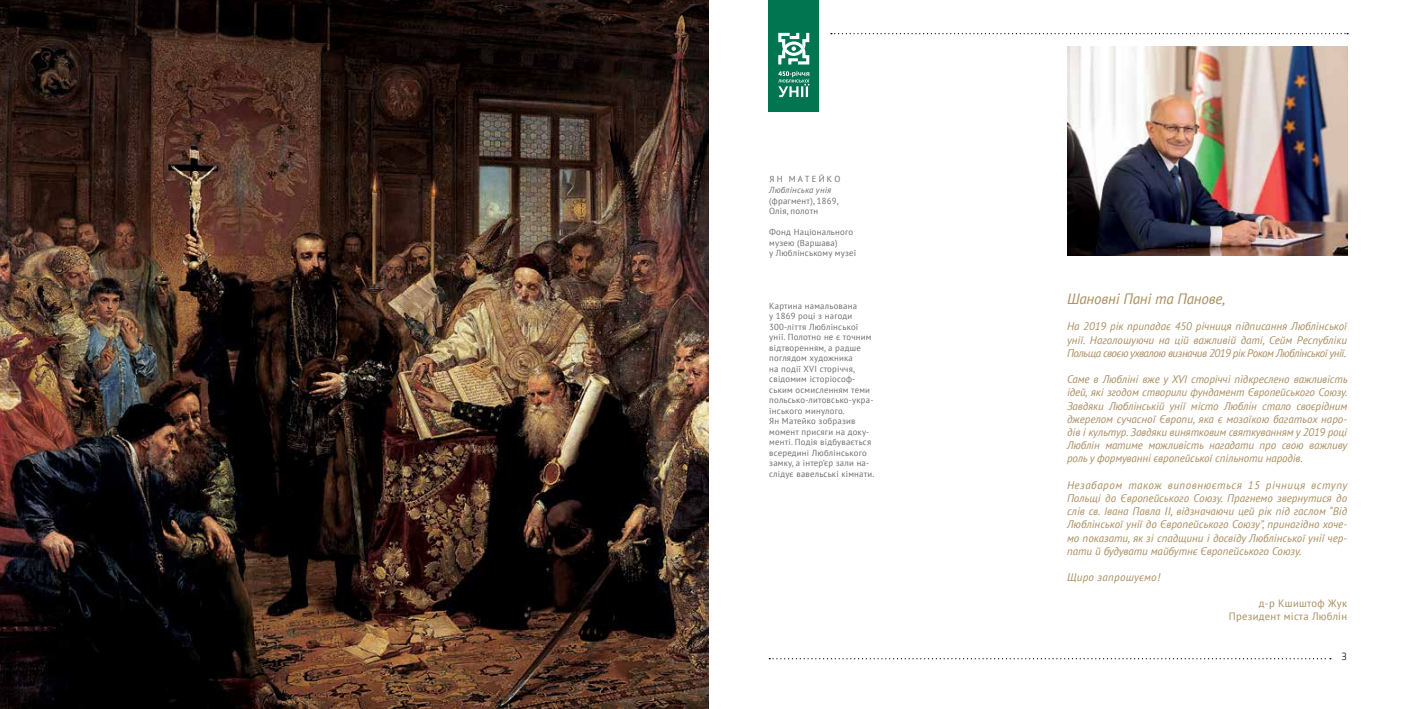
<style>
.page{position:relative;width:1418px;height:709px;background:#fff}
.page>*{position:absolute;margin:0;border:0;box-sizing:border-box;transform-origin:0 0}
.t1{font:italic 15px "PT Sans";letter-spacing:-.01em;color:#aa8e60}
.t2{font:300 11.25px "Klavika";color:#000}
.t3{font:italic 11px/13.2px "PT Sans";letter-spacing:-.01em;color:#aa8e60;text-align:justify}
.t4{font:italic 11px "PT Sans";letter-spacing:.025em;color:#aa8e60}
.t5{font:10.62px/12.8px "PT Sans";letter-spacing:.025em;color:#aa8e60;text-align:right}
.t6{font:8.75px/10.5px "PT Sans";letter-spacing:.025em;color:#6d6e71}
.t7{font:italic 8.75px "PT Sans";letter-spacing:.025em;color:#6d6e71}
.t8{font:8.75px "PT Sans";letter-spacing:.255em;color:#6d6e71}
</style>
<div class="page">
<svg style="left:769px;top:658px;width:561px;height:1px"></svg>
<svg style="left:831px;top:33px;width:516px;height:1px"></svg>
<div style="left:768px;top:0;width:51px;height:111px;background:#007550"></div>
<svg style="left:778px;top:33px;width:31px;height:31px"></svg>
<svg style="left:778px;top:71px;width:31px;height:26px"></svg>
<img style="left:0;top:0;width:709px;height:709px">
<img style="left:1067px;top:46px;width:280px;height:210px">
<p class="t8" style="left:769px;top:174px;width:72px">ЯН МАТЕЙКО</p>
<p class="t7" style="left:769px;top:184px;width:64px">Люблінська унія</p>
<p class="t6" style="left:769px;top:195px;width:71px">(фрагмент), 1869,<br>Олія, полотн</p>
<p class="t6" style="left:769px;top:226px;width:89px">Фонд Національного музею (Варшава)<br>у Люблінському музеї</p>
<p class="t6" style="left:769px;top:300px;width:107px">Картина намальована<br>у 1869 році з нагоди<br>300-ліття Люблінської унії. Полотно не є точним відтворенням, а радше поглядом художника<br>на події XVI сторіччя, свідомим історіософ&shy;ським осмисленням теми польсько-литовсько-укра&shy;їнського минулого.<br>Ян Матейко зобразив момент присяги на доку&shy;менті. Подія відбувається всередині Люблінського замку, а інтер’єр зали на&shy;слідує вавельські кімнати.</p>
<h1 class="t1" style="left:1067px;top:289px;width:160px">Шановні Пані та Панове,</h1>
<p class="t3" style="left:1067px;top:319px;width:282px">На 2019 рік припадає 450 річниця підписання Люблінської унії. Наголошуючи на цій важливій даті, Сейм Республіки Польща своєю ухвалою визначив 2019 рік Роком Люблінської унії.</p>
<p class="t3" style="left:1067px;top:372px;width:282px">Саме в Любліні вже у XVI сторіччі підкреслено важливість ідей, які згодом створили фундамент Європейського Союзу.<br>Завдяки Люблінській унії місто Люблін стало своєрідним джерелом сучасної Європи, яка є мозаїкою багатьох наро&shy;дів і культур. Завдяки винятковим святкуванням у 2019 році Люблін матиме можливість нагадати про свою важливу роль у формуванні європейської спільноти народів.</p>
<p class="t3" style="left:1067px;top:478px;width:282px">Незабаром також виповнюється 15 річниця вступу Польщі до Європейського Союзу. Прагнемо звернутися до слів св. Івана Павла ІІ, відзначаючи цей рік під гаслом “Від Люблінської унії до Європейського Союзу”, принагідно хоче&shy;мо показати, як зі спадщини і досвіду Люблінської унії чер&shy;пати й будувати майбутнє Європейського Союзу.</p>
<p class="t4" style="left:1067px;top:570px;width:94px">Щиро запрошуємо!</p>
<p class="t5" style="left:1228px;top:596px;width:120px">д-р Кшиштоф Жук<br>Президент міста Люблін</p>
<p class="t2" style="left:1341px;top:649px;width:7px">3</p>
</div>
